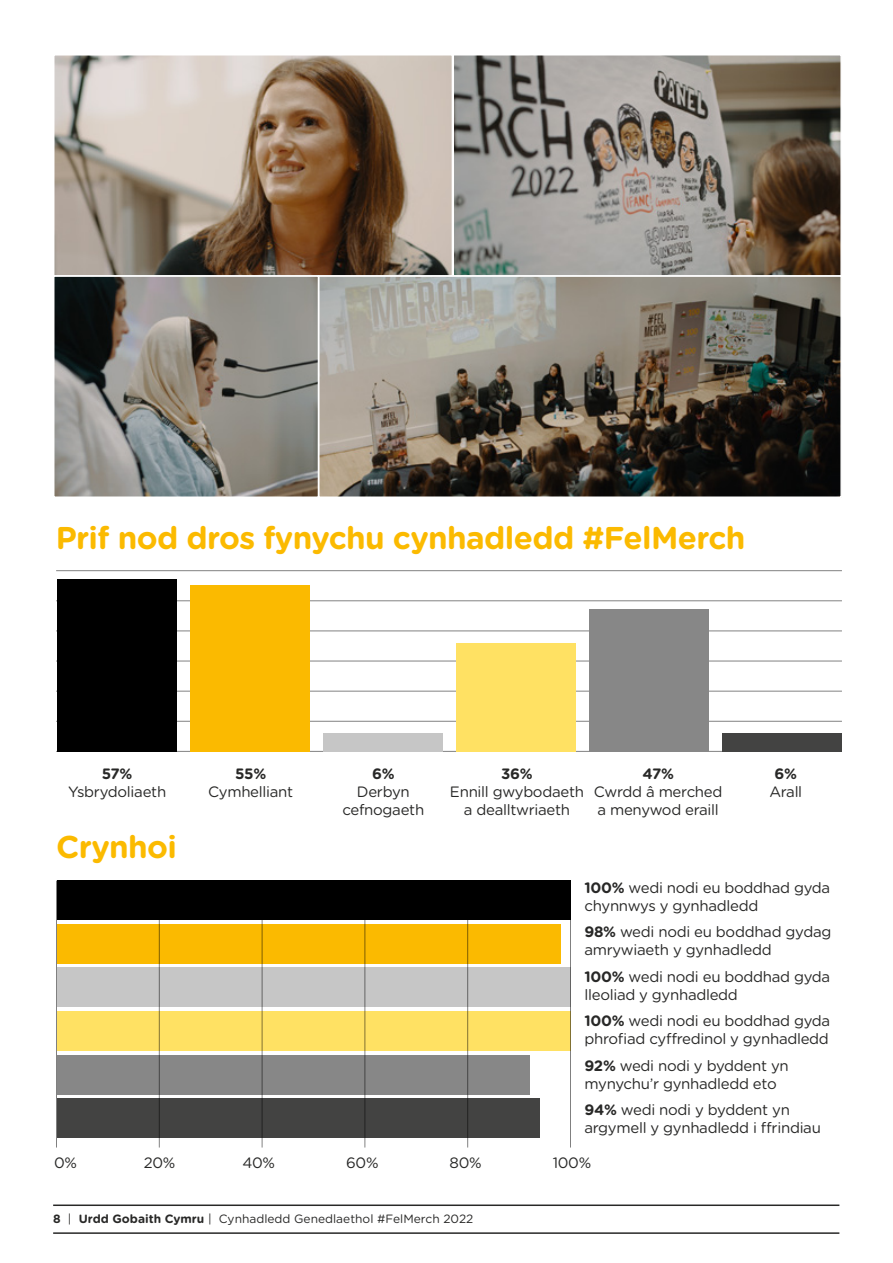
<style>
.page{position:relative;width:893px;height:1263px;background:#fff}
.page>*{position:absolute;margin:0;border:0;box-sizing:border-box;transform-origin:0 0}
.t1{font:700 31.5px "Gotham Rounded";letter-spacing:-.02em;color:#fbba00}
.t2{font:15px/18px "Gotham Rounded";letter-spacing:-.02em;color:#282827}
.t3{font:700 15px "Gotham Rounded";letter-spacing:-.035em;color:#282827}
.t4{font:12px "Gotham Rounded";color:#282827}
.s1{font-weight:700}
</style>
<div class="page">
<hr style="left:56px;top:751px;width:786px;height:1px;background:#000">
<hr style="left:56px;top:721px;width:786px;height:1px;background:#000">
<hr style="left:56px;top:691px;width:786px;height:1px;background:#000">
<hr style="left:56px;top:661px;width:786px;height:1px;background:#000">
<hr style="left:56px;top:630px;width:786px;height:1px;background:#000">
<hr style="left:56px;top:600px;width:786px;height:1px;background:#000">
<hr style="left:56px;top:570px;width:786px;height:1px;background:#000">
<div style="left:722px;top:734px;width:120px;height:18px;background:#434342"></div>
<div style="left:589px;top:610px;width:120px;height:142px;background:#878787"></div>
<div style="left:456px;top:643px;width:120px;height:109px;background:#ffe163"></div>
<div style="left:323px;top:734px;width:120px;height:18px;background:#c6c6c6"></div>
<div style="left:190px;top:586px;width:120px;height:166px;background:#fbba00"></div>
<div style="left:57px;top:580px;width:120px;height:172px;background:#000"></div>
<div style="left:57px;top:1098px;width:483px;height:40px;background:#434342"></div>
<div style="left:57px;top:1055px;width:473px;height:39px;background:#878787"></div>
<div style="left:57px;top:1011px;width:514px;height:39px;background:#ffe163"></div>
<div style="left:57px;top:968px;width:514px;height:39px;background:#c6c6c6"></div>
<div style="left:57px;top:924px;width:504px;height:39px;background:#fbba00"></div>
<div style="left:57px;top:881px;width:514px;height:39px;background:#000"></div>
<hr style="left:56px;top:881px;width:1px;height:266px;background:#000">
<hr style="left:159px;top:881px;width:1px;height:266px;background:#000">
<hr style="left:262px;top:881px;width:1px;height:266px;background:#000">
<hr style="left:364px;top:881px;width:1px;height:266px;background:#000">
<hr style="left:467px;top:881px;width:1px;height:266px;background:#000">
<hr style="left:570px;top:881px;width:1px;height:266px;background:#000">
<img style="left:56px;top:57px;width:783px;height:438px">
<div style="left:53px;top:54px;width:400px;height:223px;border:2px solid #fff"></div>
<div style="left:452px;top:54px;width:390px;height:223px;border:2px solid #fff"></div>
<div style="left:318px;top:275px;width:524px;height:223px;border:2px solid #fff"></div>
<div style="left:53px;top:275px;width:266px;height:223px;border:2px solid #fff"></div>
<hr style="left:53px;top:1232px;width:786px;height:2px;background:#282827">
<hr style="left:53px;top:1204px;width:786px;height:2px;background:#282827">
<h1 class="t1" style="left:56px;top:514px;width:691px">Prif nod dros fynychu cynhadledd #FelMerch</h1>
<p class="t3" style="left:102px;top:763px;width:32px">57%</p>
<p class="t2" style="left:68px;top:782px;width:100px">Ysbrydoliaeth</p>
<h1 class="t1" style="left:56px;top:824px;width:122px">Crynhoi</h1>
<p class="t3" style="left:235px;top:763px;width:33px">55%</p>
<p class="t2" style="left:208px;top:782px;width:86px">Cymhelliant</p>
<p class="t3" style="left:372px;top:763px;width:24px">6%</p>
<p class="t2" style="left:342px;top:782px;width:83px;text-align:center">Derbyn cefnogaeth</p>
<p class="t3" style="left:501px;top:763px;width:33px">36%</p>
<p class="t2" style="left:450px;top:782px;width:136px;text-align:center">Ennill gwybodaeth a dealltwriaeth</p>
<p class="t3" style="left:642px;top:763px;width:33px">47%</p>
<p class="t2" style="left:594px;top:782px;width:130px">Cwrdd â merched a menywod eraill</p>
<p class="t3" style="left:775px;top:763px;width:24px">6%</p>
<p class="t2" style="left:769px;top:782px;width:34px">Arall</p>
<p class="t2" style="left:584px;top:878px;width:247px"><span class="s1">100%</span> wedi nodi eu boddhad gyda chynnwys y gynhadledd</p>
<p class="t2" style="left:584px;top:922px;width:248px"><span class="s1">98%</span> wedi nodi eu boddhad gydag amrywiaeth y gynhadledd</p>
<p class="t2" style="left:584px;top:967px;width:247px"><span class="s1">100%</span> wedi nodi eu boddhad gyda lleoliad y gynhadledd</p>
<p class="t2" style="left:584px;top:1011px;width:247px"><span class="s1">100%</span> wedi nodi eu boddhad gyda phrofiad cyffredinol y gynhadledd</p>
<p class="t2" style="left:584px;top:1056px;width:206px"><span class="s1">92%</span> wedi nodi y byddent yn mynychu’r gynhadledd eto</p>
<p class="t2" style="left:584px;top:1100px;width:238px"><span class="s1">94%</span> wedi nodi y byddent yn argymell y gynhadledd i ffrindiau</p>
<p class="t2" style="left:54px;top:1153px;width:24px">0%</p>
<p class="t2" style="left:144px;top:1153px;width:33px">20%</p>
<p class="t2" style="left:242px;top:1153px;width:34px">40%</p>
<p class="t2" style="left:346px;top:1153px;width:34px">60%</p>
<p class="t2" style="left:450px;top:1153px;width:34px">80%</p>
<p class="t2" style="left:553px;top:1153px;width:40px">100%</p>
<p class="t4" style="left:53px;top:1210px;width:422px"><span class="s1">8</span> | <span class="s1">Urdd Gobaith Cymru</span> | Cynhadledd Genedlaethol #FelMerch 2022</p>
</div>
